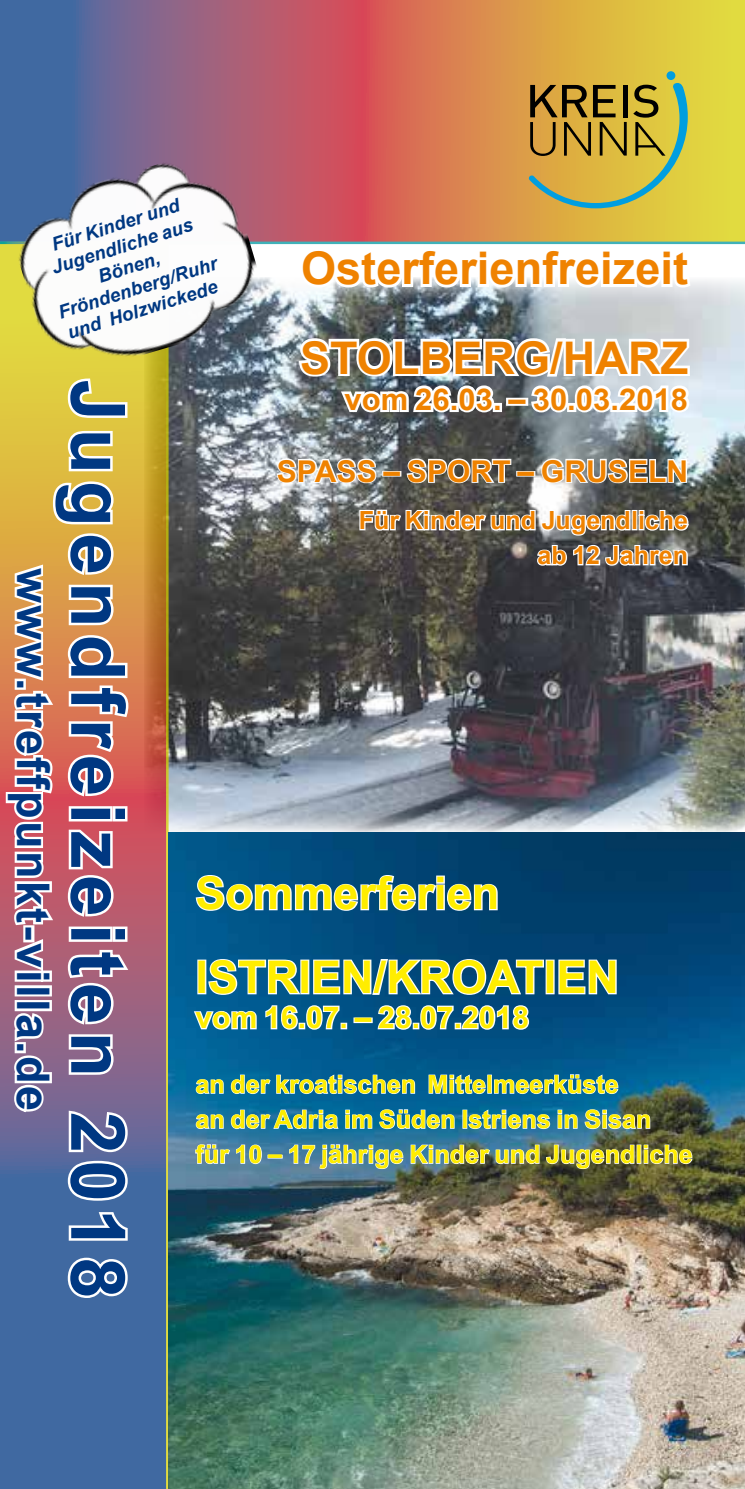
<style>
.page{position:relative;width:745px;height:1489px;background:#fff}
.page>*{position:absolute;margin:0;border:0;box-sizing:border-box;transform-origin:0 0}
.t1{font:700 75px "Arial";letter-spacing:.09em;color:#003882}
.t2{font:700 45px/89px "Arial";color:#ef8200}
.t3{font:700 45px/84px "Arial";color:#ffed00}
.t4{font:700 45px "Arial";letter-spacing:.05em;color:#003882}
.t5{font:700 30px "Arial";color:#ef8200}
.t6{font:700 30px "Arial";color:#ffed00}
.t7{font:700 25px/35px "Arial";color:#ffed00}
.t8{font:700 25px/35px "Arial";color:#ef8200;text-align:right}
.t9{font:italic 700 18.5px/22.2px "Arial";color:#003882;text-align:center}
</style>
<div class="page">
<svg style="left:0;top:0;width:744px;height:244px;background:#b98063"></svg>
<img style="left:168px;top:280px;width:576px;height:552px">
<svg style="left:0;top:241px;width:168px;height:1247px;background:#78747e"></svg>
<div style="left:666px;top:71px;width:9px;height:9px;background:#009ee0;border-radius:50%"></div>
<svg style="left:528px;top:82px;width:159px;height:126px;background:#af9e45"></svg>
<svg style="left:65px;top:381px;width:65px;height:40px"></svg>
<svg style="left:66px;top:1209px;width:64px;height:34px"></svg>
<svg style="left:64px;top:1255px;width:67px;height:45px"></svg>
<svg style="left:3px;top:428px;width:129px;height:775px"></svg>
<svg style="left:296px;top:244px;width:396px;height:47px"></svg>
<svg style="left:296px;top:334px;width:396px;height:86px"></svg>
<svg style="left:275px;top:457px;width:103px;height:27px"></svg>
<div style="left:382px;top:471px;width:19px;height:5px;border:2px solid #fff"></div>
<svg style="left:405px;top:457px;width:107px;height:28px"></svg>
<div style="left:516px;top:471px;width:19px;height:5px;border:2px solid #fff"></div>
<svg style="left:539px;top:457px;width:148px;height:28px"></svg>
<svg style="left:358px;top:508px;width:332px;height:59px"></svg>
<img style="left:4px;top:146px;width:267px;height:235px">
<img style="left:168px;top:832px;width:576px;height:656px">
<svg style="left:194px;top:873px;width:243px;height:39px"></svg>
<div style="left:436px;top:875px;width:8px;height:8px;border:2px solid #fff"></div>
<div style="left:436px;top:884px;width:8px;height:26px;border:2px solid #fff"></div>
<svg style="left:445px;top:882px;width:53px;height:30px"></svg>
<div style="left:197px;top:959px;width:9px;height:35px;border:2px solid #fff"></div>
<svg style="left:207px;top:957px;width:95px;height:39px"></svg>
<div style="left:300px;top:959px;width:9px;height:35px;border:2px solid #fff"></div>
<svg style="left:312px;top:957px;width:233px;height:39px"></svg>
<div style="left:545px;top:959px;width:9px;height:35px;border:2px solid #fff"></div>
<svg style="left:556px;top:958px;width:61px;height:37px"></svg>
<svg style="left:192px;top:1008px;width:66px;height:23px"></svg>
<svg style="left:264px;top:1003px;width:35px;height:28px"></svg>
<div style="left:298px;top:1022px;width:7px;height:7px;border:2px solid #fff"></div>
<svg style="left:305px;top:1003px;width:35px;height:28px"></svg>
<div style="left:340px;top:1022px;width:7px;height:7px;border:2px solid #fff"></div>
<div style="left:353px;top:1017px;width:19px;height:6px;border:2px solid #fff"></div>
<svg style="left:376px;top:1003px;width:78px;height:28px"></svg>
<div style="left:454px;top:1022px;width:7px;height:7px;border:2px solid #fff"></div>
<svg style="left:460px;top:1003px;width:70px;height:28px"></svg>
<svg style="left:195px;top:1078px;width:29px;height:16px"></svg>
<svg style="left:230px;top:1073px;width:185px;height:21px;background:#4c90b5"></svg>
<svg style="left:427px;top:1068px;width:59px;height:26px;background:#4c8bb0"></svg>
<svg style="left:493px;top:1073px;width:125px;height:21px;background:#5292b6"></svg>
<svg style="left:195px;top:1113px;width:29px;height:16px"></svg>
<svg style="left:230px;top:1108px;width:109px;height:21px;background:#5599ba"></svg>
<svg style="left:345px;top:1108px;width:110px;height:21px;background:#5197b8"></svg>
<div style="left:462px;top:1109px;width:5px;height:19px;border:1px solid #fff"></div>
<svg style="left:467px;top:1108px;width:83px;height:21px;background:#5a9bba"></svg>
<svg style="left:557px;top:1108px;width:93px;height:21px;background:#6e97a4"></svg>
<svg style="left:194px;top:1143px;width:68px;height:21px"></svg>
<div style="left:267px;top:1154px;width:15px;height:4px;border:1px solid #fff"></div>
<svg style="left:288px;top:1143px;width:116px;height:26px;background:#749db6"></svg>
<img style="left:410px;top:1143px;width:224px;height:26px">
<div style="left:636px;top:1144px;width:5px;height:19px;border:1px solid #fff"></div>
<svg style="left:643px;top:1143px;width:49px;height:21px"></svg>
<p class="t9" style="left:35px;top:240px;width:167px;rotate:-18deg">Für Kinder und<br>Jugendliche aus<br>Bönen,<br>Fröndenberg/Ruhr und Holzwickede</p>
<h2 class="t2" style="left:300px;top:225px;width:389px">Osterferienfreizeit<br>Sto lberg/Harz</h2>
<p class="t5" style="left:344px;top:379px;width:345px">vom 26.03. – 30.03.2018</p>
<h1 class="t1" style="left:148px;top:380px;width:920px;rotate:90deg">Jugendfreizeiten 2018</h1>
<p class="t5" style="left:277px;top:451px;width:412px">SpaSS – Sport – Gruseln</p>
<p class="t8" style="left:358px;top:503px;width:331px">Für Kinder und Jugendliche ab 12 Jahren</p>
<h2 class="t4" style="left:63px;top:567px;width:544px;rotate:90deg">www.treffpunkt-villa.de</h2>
<h2 class="t3" style="left:195px;top:852px;width:390px">Sommerferien<br>ISTRIEN/KROATIEN</h2>
<p class="t6" style="left:195px;top:997px;width:335px">vom 16.07. – 28.07.2018</p>
<p class="t7" style="left:195px;top:1067px;width:498px">an der kroatischen Mittelmeerküste<br>an der Adria im Süden Istriens in Sisan<br>für 10 – 17 jährige Kinder und Jugendliche</p>
</div>
